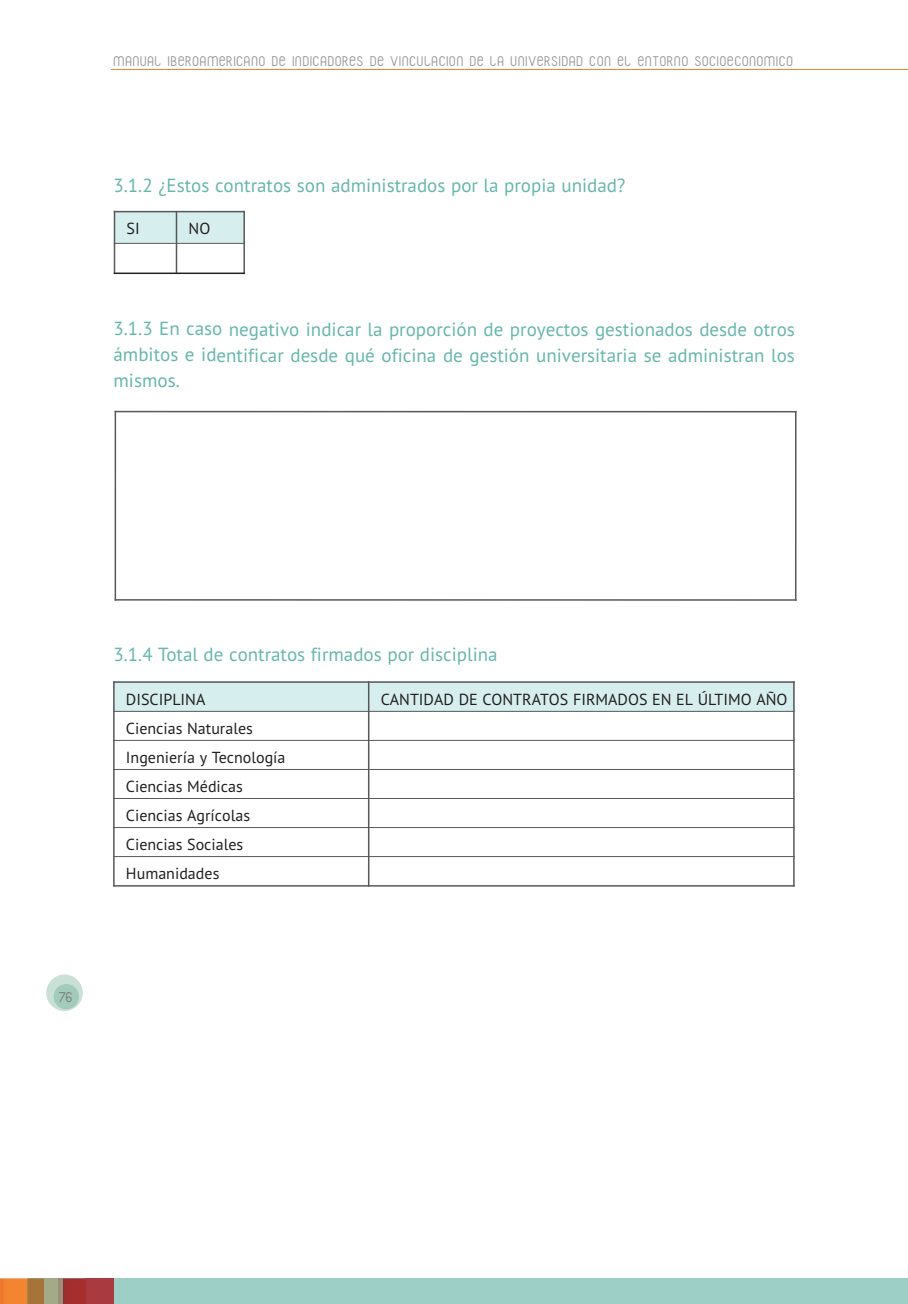
<style>
.page{position:relative;width:908px;height:1304px;background:#fff}
.page>*{position:absolute;margin:0;border:0;box-sizing:border-box;transform-origin:0 0}
.t1{font:19px/26px "PT Sans";color:#67b6ad;text-align:justify}
.t2{font:16px/29px "PT Sans";color:#231f20}
.t3{font:14px "Franks";letter-spacing:.075em;color:#939598}
.t4{font:14px "Franks";color:#76787b}
</style>
<div class="page">
<div style="left:27px;top:1278px;width:880px;height:26px;background:#9ecfc6"></div>
<svg style="left:0;top:1278px;width:45px;height:26px"></svg>
<div style="left:86px;top:1278px;width:27px;height:26px;background:#a83a40"></div>
<img style="left:63px;top:1278px;width:23px;height:26px">
<div style="left:45px;top:1278px;width:13px;height:26px;background:#a4aa88"></div>
<hr style="left:112px;top:69px;width:795px;height:1px;background:#f48232">
<div style="left:46px;top:974px;width:37px;height:37px;background:#c9e0d5;border-radius:50%"></div>
<div style="left:54px;top:984px;width:25px;height:25px;background:#a3cbb9;border-radius:50%"></div>
<div style="left:114px;top:211px;width:62px;height:32px;background:#d7eeee"></div>
<div style="left:176px;top:211px;width:69px;height:32px;background:#d7eeee"></div>
<hr style="left:114px;top:211px;width:1px;height:63px;background:#57585a">
<hr style="left:176px;top:211px;width:1px;height:63px;background:#57585a">
<hr style="left:243px;top:211px;width:2px;height:63px;background:#57585a">
<hr style="left:114px;top:211px;width:131px;height:1px;background:#57585a">
<hr style="left:114px;top:243px;width:131px;height:1px;background:#57585a">
<hr style="left:114px;top:273px;width:131px;height:1px;background:#231f20">
<hr style="left:114px;top:411px;width:2px;height:190px;background:#57585a">
<hr style="left:794px;top:411px;width:2px;height:190px;background:#57585a">
<hr style="left:115px;top:411px;width:681px;height:1px;background:#57585a">
<hr style="left:114px;top:599px;width:682px;height:2px;background:#57585a">
<div style="left:113px;top:681px;width:255px;height:30px;background:#d7eeee"></div>
<div style="left:368px;top:681px;width:426px;height:30px;background:#d7eeee"></div>
<hr style="left:113px;top:681px;width:2px;height:206px;background:#57585a">
<hr style="left:368px;top:681px;width:1px;height:206px;background:#57585a">
<hr style="left:792px;top:681px;width:2px;height:206px;background:#57585a">
<hr style="left:113px;top:681px;width:681px;height:2px;background:#57585a">
<hr style="left:113px;top:711px;width:681px;height:1px;background:#57585a">
<hr style="left:113px;top:740px;width:681px;height:1px;background:#57585a">
<hr style="left:113px;top:769px;width:681px;height:1px;background:#57585a">
<hr style="left:113px;top:798px;width:681px;height:1px;background:#57585a">
<hr style="left:113px;top:827px;width:681px;height:1px;background:#57585a">
<hr style="left:113px;top:856px;width:681px;height:1px;background:#57585a">
<hr style="left:113px;top:885px;width:681px;height:2px;background:#57585a">
<p class="t3" style="left:113px;top:54px;width:680px">MANUAL IBEROAMERICANO DE INDICADORES DE VINCULACION DE LA UNIVERSIDAD CON EL ENTORNO SOCIOECONOMICO</p>
<p class="t1" style="left:113px;top:172px;width:513px">3.1.2 ¿Estos contratos son administrados por la propia unidad?</p>
<p class="t2" style="left:126px;top:214px;width:15px">SI</p>
<p class="t2" style="left:188px;top:214px;width:23px">NO</p>
<p class="t1" style="left:113px;top:315px;width:682px">3.1.3 En caso negativo indicar la proporción de proyectos gestionados desde otros ámbitos e identificar desde qué oficina de gestión universitaria se administran los mismos.</p>
<p class="t1" style="left:113px;top:641px;width:385px">3.1.4 Total de contratos firmados por disciplina</p>
<p class="t2" style="left:126px;top:684px;width:81px">DISCIPLINA</p>
<p class="t2" style="left:380px;top:684px;width:408px">CANTIDAD DE CONTRATOS FIRMADOS EN EL ÚLTIMO AÑO</p>
<p class="t2" style="left:126px;top:713px;width:161px">Ciencias Naturales<br>Ingeniería y Tecnología<br>Ciencias Médicas<br>Ciencias Agrícolas<br>Ciencias Sociales<br>Humanidades</p>
<p class="t4" style="left:59px;top:990px;width:15px">76</p>
</div>
